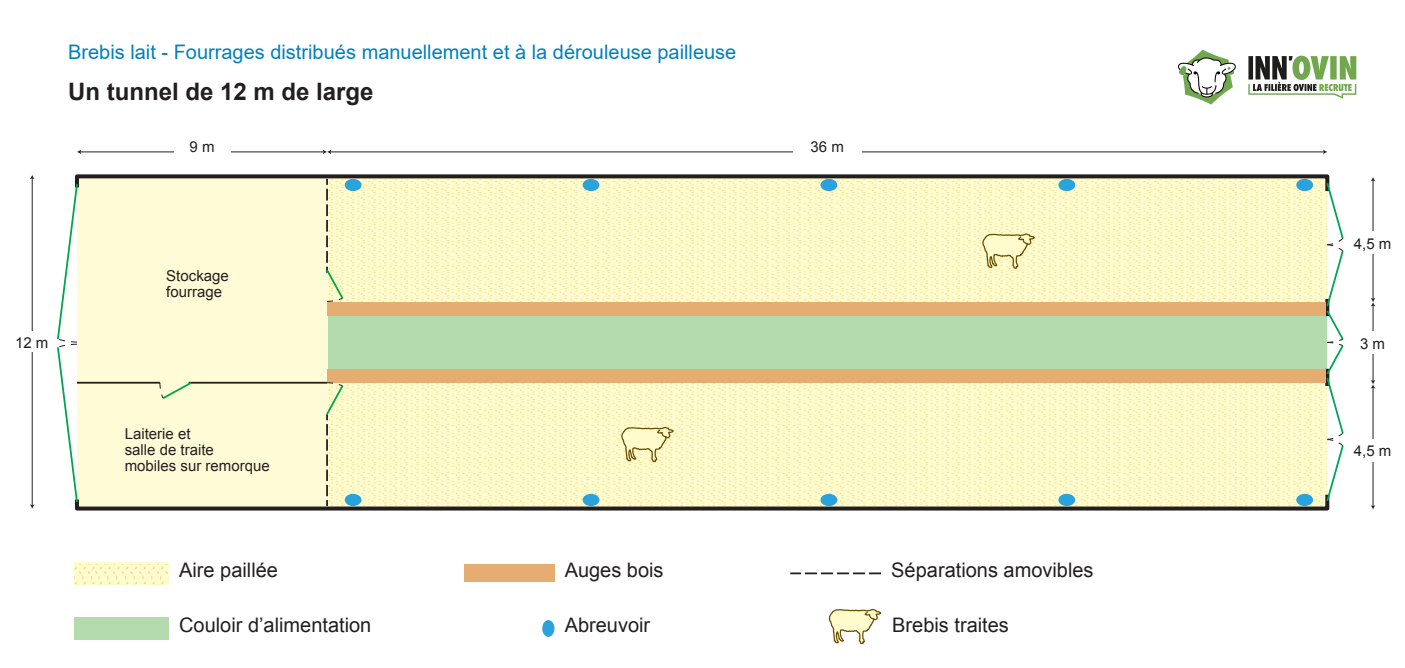
<style>
.page{position:relative;width:1405px;height:668px;background:#fff}
.page>*{position:absolute;margin:0;border:0;box-sizing:border-box;transform-origin:0 0}
.t1{font:700 24px "Arial";color:#231f20}
.t2{font:20px "Arial";color:#231f20}
.t3{font:20px "Arial";color:#0080c0}
.t4{font:15px/16px "Arial";color:#231f20}
.s1{font-style:inherit}
</style>
<div class="page">
<svg style="left:57px;top:174px;width:1287px;height:337px;background:#ebe9bd"></svg>
<div style="left:74px;top:616px;width:95px;height:23px;background:#b4dbae"></div>
<svg style="left:74px;top:562px;width:95px;height:22px;background:#fcf8c7"></svg>
<div style="left:542px;top:619px;width:12px;height:17px;background:#2aa2db;border-radius:50%"></div>
<svg style="left:790px;top:572px;width:91px;height:2px"></svg>
<div style="left:464px;top:564px;width:91px;height:17px;background:#e6ad73"></div>
<svg style="left:828px;top:608px;width:54px;height:37px"></svg>
<hr style="left:32px;top:178px;width:1px;height:327px;background:#231f20">
<svg style="left:30px;top:175px;width:5px;height:4px"></svg>
<svg style="left:30px;top:504px;width:5px;height:4px"></svg>
<div style="left:16px;top:331px;width:35px;height:21px;background:#fff"></div>
<hr style="left:1372px;top:180px;width:1px;height:119px;background:#231f20">
<svg style="left:1371px;top:177px;width:4px;height:4px"></svg>
<div style="left:1356px;top:231px;width:35px;height:23px;background:#fff"></div>
<hr style="left:1372px;top:387px;width:1px;height:119px;background:#231f20">
<svg style="left:1370px;top:505px;width:5px;height:4px"></svg>
<div style="left:1356px;top:438px;width:35px;height:23px;background:#fff"></div>
<hr style="left:1372px;top:305px;width:1px;height:76px;background:#231f20">
<svg style="left:1371px;top:298px;width:4px;height:8px"></svg>
<svg style="left:1370px;top:380px;width:5px;height:8px"></svg>
<div style="left:1356px;top:331px;width:35px;height:22px;background:#fff"></div>
<hr style="left:330px;top:151px;width:994px;height:1px;background:#231f20">
<svg style="left:1323px;top:149px;width:4px;height:5px"></svg>
<hr style="left:80px;top:151px;width:244px;height:1px;background:#231f20">
<svg style="left:77px;top:149px;width:4px;height:5px"></svg>
<svg style="left:323px;top:149px;width:8px;height:5px"></svg>
<div style="left:793px;top:134px;width:68px;height:34px;background:#fff"></div>
<div style="left:174px;top:134px;width:56px;height:34px;background:#fff"></div>
<img style="left:1178px;top:49px;width:179px;height:56px">
<p class="t3" style="left:68px;top:38px;width:670px">Brebis lait - Fourrages distribués manuellement et à la dérouleuse pailleuse</p>
<p class="t1" style="left:68px;top:74px;width:307px"><span class="s1">Un</span> tunnel de 12 m de large</p>
<p class="t4" style="left:189px;top:139px;width:27px">9 m</p>
<p class="t4" style="left:810px;top:139px;width:35px">36 m</p>
<p class="t4" style="left:15px;top:334px;width:35px">12 m</p>
<p class="t4" style="left:166px;top:267px;width:64px">Stockage fourrage</p>
<p class="t4" style="left:125px;top:426px;width:147px">Laiterie et<br>salle de traite<br>mobiles sur remorque</p>
<p class="t2" style="left:179px;top:557px;width:100px">Aire paillée</p>
<p class="t2" style="left:179px;top:611px;width:194px">Couloir d’alimentation</p>
<p class="t2" style="left:565px;top:556px;width:100px">Auges bois</p>
<p class="t2" style="left:891px;top:556px;width:204px">Séparations amovibles</p>
<p class="t2" style="left:892px;top:611px;width:118px">Brebis traites</p>
<p class="t2" style="left:565px;top:611px;width:87px">Abreuvoir</p>
<p class="t4" style="left:1354px;top:236px;width:39px">4,5 m</p>
<p class="t4" style="left:1360px;top:335px;width:27px">3 m</p>
<p class="t4" style="left:1354px;top:443px;width:39px">4,5 m</p>
</div>
